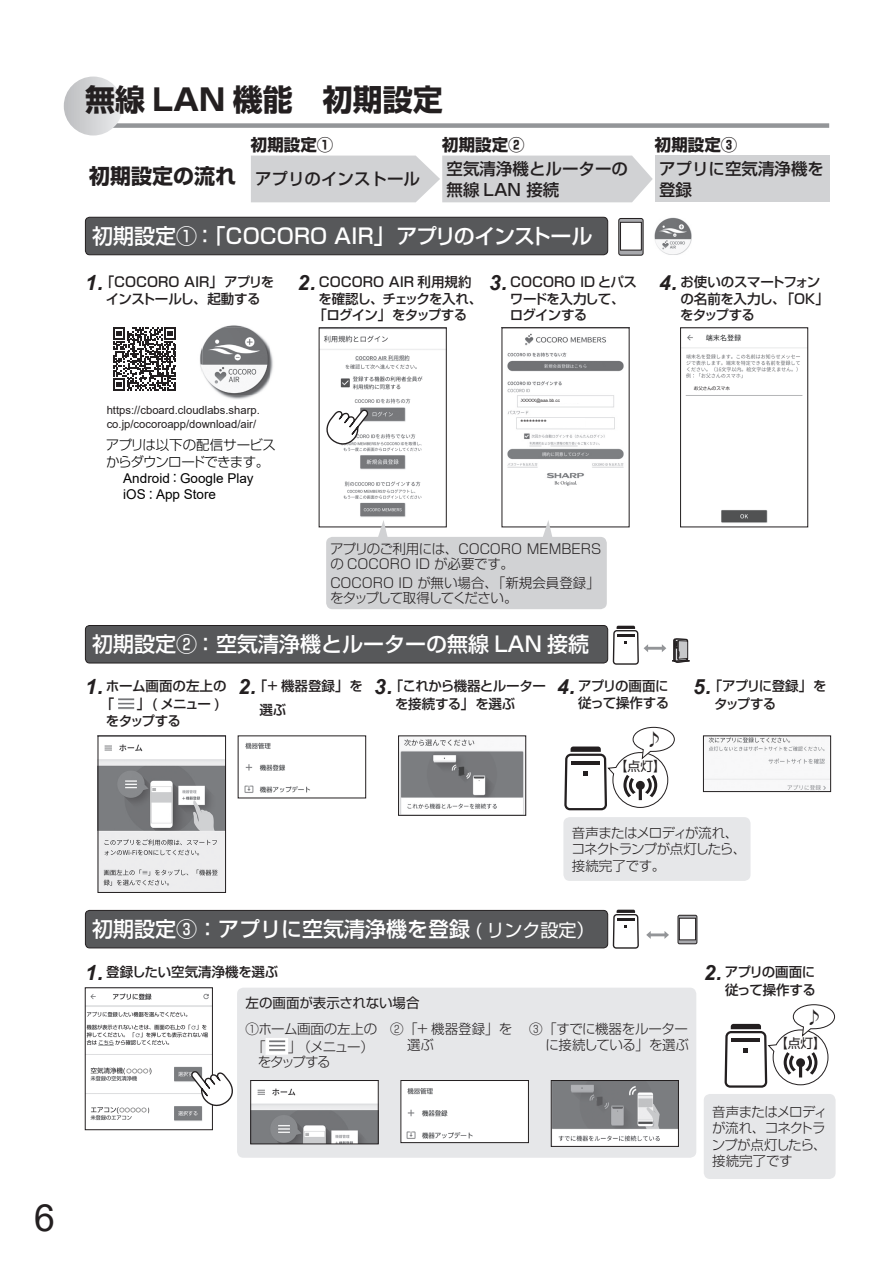
<style>
.page{position:relative;width:893px;height:1263px;background:#fff}
.page>*{position:absolute;margin:0;border:0;box-sizing:border-box;transform-origin:0 0}
.t1{font:37.5px "Arial";color:#231f20}
.t2{font:700 30px "Shin Go Pro";color:#231f20}
.t3{font:500 21px "Shin Go Pro";color:#fff}
.t4{font:700 21px "Shin Go Pro";color:#231f20}
.t5{font:300 18px "Shin Go Pro";color:#231f20}
.t6{font:500 16.5px/21px "Shin Go Pro";color:#231f20}
.t7{font:700 16.5px "Shin Go Pro";color:#231f20}
.t8{font:500 13.5px/16.5px "Shin Go Pro";letter-spacing:-.03em;color:#231f20}
.t9{font:300 13.5px/16.5px "Shin Go Pro";letter-spacing:-.03em;color:#231f20}
.t10{font:300 13.5px/15px "Shin Go Pro";color:#231f20}
.t11{font:13.5px/16.5px "Arial";color:#000}
.t12{font:500 13.5px/16.8px "Shin Go Pro";letter-spacing:-.01em;color:#231f20;text-align:center}
.t13{font:500 13.5px/17.9px "Shin Go Pro";color:#231f20}
.t14{font:300 13.5px/16.5px "Shin Go Pro";letter-spacing:-.05em;color:#000}
.t15{font:500 13.5px/18px "Shin Go Pro";letter-spacing:-.055em;color:#231f20}
.t16{font:500 13.5px "Shin Go Pro";letter-spacing:-.005em;color:#231f20}
.t17{font:500 13.5px/16.6px "Shin Go Pro";letter-spacing:-.08em;color:#231f20}
.t18{font:500 13.5px "Shin Go Pro";letter-spacing:-.065em;color:#231f20}
.t19{font:300 13.5px/15px "Shin Go Pro";letter-spacing:-.095em;color:#231f20}
.t20{font:13.5px "Shin Go Pro";letter-spacing:-.005em;color:#231f20}
.t21{font:500 13.5px "Shin Go Pro";letter-spacing:-.06em;color:#231f20}
.t22{font:300 13.5px/18px "Shin Go Pro";letter-spacing:-.01em;color:#231f20}
.t23{font:12.75px "Shin Go Pro";color:#231f20}
.t24{font:11.25px/13.5px "Arial";color:#231f20}
.t25{font:7.5px "Arial";color:#231f20}
.t26{font:5.25px "Shin Go Pro";letter-spacing:.045em;color:#3e3e3f}
.t27{font:4.5px "Arial";color:#231f20}
.t28{font:4.5px "Shin Go Pro";color:#231f20}
.s1{font-family:"Arial";font-weight:700;font-style:italic;font-size:21px}
.s2{font-family:"Shin Go Pro"}
.s3{font-weight:400;font-size:18px}
</style>
<div class="page">
<div style="left:85px;top:123px;width:744px;height:5px;background:#939598"></div>
<div style="left:64px;top:77px;width:59px;height:59px;background:linear-gradient(to right,#bcbec0,#ecedee);border-radius:29px"></div>
<div style="left:251px;top:156px;width:402px;height:46px;background:#d1d2d4"></div>
<div style="left:655px;top:156px;width:174px;height:46px;background:#d1d2d4"></div>
<svg style="left:118px;top:698px;width:17px;height:12px"></svg>
<svg style="left:113px;top:328px;width:63px;height:62px"></svg>
<div style="left:85px;top:217px;width:523px;height:38px;background:#57585a;border-radius:4px"></div>
<div style="left:85px;top:217px;width:523px;height:38px;border:1px solid #231f20;border-radius:4px"></div>
<div style="left:85px;top:625px;width:523px;height:38px;background:#57585a;border-radius:4px"></div>
<div style="left:85px;top:625px;width:523px;height:38px;border:1px solid #231f20;border-radius:4px"></div>
<div style="left:85px;top:910px;width:523px;height:38px;background:#57585a;border-radius:4px"></div>
<div style="left:85px;top:910px;width:523px;height:38px;border:1px solid #231f20;border-radius:4px"></div>
<img style="left:222px;top:350px;width:51px;height:49px">
<img style="left:221px;top:325px;width:26px;height:3px">
<img style="left:202px;top:328px;width:68px;height:67px">
<img style="left:321px;top:335px;width:124px;height:182px">
<div style="left:319px;top:327px;width:128px;height:200px;border:1px solid #231f20"></div>
<img style="left:507px;top:333px;width:117px;height:153px">
<div style="left:521px;top:398px;width:85px;height:5px;background:#fff"></div>
<div style="left:520px;top:419px;width:65px;height:8px;background:#fff"></div>
<img style="left:682px;top:334px;width:124px;height:189px">
<div style="left:680px;top:327px;width:128px;height:200px;border:1px solid #231f20"></div>
<div style="left:685px;top:386px;width:54px;height:6px;background:#fff"></div>
<svg style="left:542px;top:520px;width:11px;height:17px"></svg>
<img style="left:100px;top:744px;width:124px;height:147px">
<div style="left:98px;top:735px;width:128px;height:158px;border:1px solid #231f20"></div>
<img style="left:705px;top:737px;width:124px;height:53px">
<div style="left:703px;top:735px;width:128px;height:57px;border:1px solid #231f20"></div>
<img style="left:400px;top:739px;width:124px;height:75px">
<div style="left:398px;top:735px;width:128px;height:81px;border:1px solid #231f20"></div>
<img style="left:87px;top:993px;width:124px;height:128px">
<div style="left:85px;top:987px;width:128px;height:143px;border:1px solid #231f20"></div>
<div style="left:125px;top:1067px;width:24px;height:8px;background:#fff"></div>
<div style="left:119px;top:1105px;width:28px;height:9px;background:#fff"></div>
<svg style="left:724px;top:1004px;width:111px;height:84px"></svg>
<svg style="left:564px;top:727px;width:111px;height:83px"></svg>
<div style="left:237px;top:988px;width:459px;height:170px;background:#e6e7e9;border-radius:6px"></div>
<svg style="left:266px;top:1038px;width:22px;height:17px"></svg>
<img style="left:252px;top:1082px;width:125px;height:60px">
<div style="left:250px;top:1080px;width:129px;height:64px;border:1px solid #231f20"></div>
<img style="left:553px;top:1082px;width:124px;height:63px">
<div style="left:551px;top:1080px;width:128px;height:67px;border:1px solid #231f20"></div>
<div style="left:704px;top:1094px;width:132px;height:85px;background:#e6e7e9;border-radius:6px"></div>
<div style="left:563px;top:817px;width:187px;height:64px;background:#e6e7e9;border-radius:6px"></div>
<svg style="left:619px;top:218px;width:24px;height:37px"></svg>
<div style="left:618px;top:218px;width:25px;height:37px;border:1px solid #231f20;border-radius:2px"></div>
<div style="left:620px;top:222px;width:21px;height:28px;background:#fff"></div>
<div style="left:620px;top:222px;width:21px;height:28px;border:1px solid #231f20"></div>
<img style="left:654px;top:221px;width:8px;height:30px">
<svg style="left:672px;top:639px;width:18px;height:24px"></svg>
<svg style="left:613px;top:626px;width:53px;height:39px"></svg>
<svg style="left:646px;top:931px;width:23px;height:8px"></svg>
<svg style="left:613px;top:910px;width:26px;height:39px"></svg>
<svg style="left:678px;top:915px;width:19px;height:29px"></svg>
<div style="left:678px;top:915px;width:19px;height:29px;border:1px solid #231f20;border-radius:2px"></div>
<div style="left:679px;top:918px;width:16px;height:22px;background:#fff"></div>
<div style="left:679px;top:918px;width:17px;height:22px;border:1px solid #231f20"></div>
<svg style="left:377px;top:520px;width:11px;height:17px"></svg>
<svg style="left:323px;top:407px;width:47px;height:40px"></svg>
<svg style="left:190px;top:1068px;width:43px;height:40px"></svg>
<div style="left:326px;top:537px;width:281px;height:72px;background:#d1d2d4;border-radius:6px"></div>
<img style="left:244px;top:742px;width:66px;height:51px">
<img style="left:402px;top:1082px;width:125px;height:59px">
<div style="left:400px;top:1080px;width:129px;height:63px;border:1px solid #231f20"></div>
<h1 class="t1" style="left:34px;top:1192px;width:22px">6</h1>
<h2 class="t2" style="left:85px;top:76px;width:359px">無線 LAN 機能　初期設定</h2>
<p class="t7" style="left:251px;top:131px;width:84px">初期設定①</p>
<p class="t7" style="left:442px;top:131px;width:84px">初期設定②</p>
<p class="t6" style="left:255px;top:166px;width:167px">アプリのインストール</p>
<h3 class="t4" style="left:89px;top:159px;width:148px">初期設定の流れ</h3>
<p class="t6" style="left:446px;top:156px;width:183px">空気清浄機とルーターの無線 LAN 接続</p>
<h3 class="t3" style="left:92px;top:219px;width:502px">初期設定①：「COCORO AIR」アプリのインストール</h3>
<p class="t7" style="left:655px;top:131px;width:84px">初期設定③</p>
<p class="t6" style="left:659px;top:156px;width:166px">アプリに空気清浄機を登録</p>
<p class="t12" style="left:85px;top:272px;width:191px"><span class="s1">1.</span> 「COCORO AIR」アプリをインストールし、起動する</p>
<p class="t13" style="left:298px;top:272px;width:175px"><span class="s1">2.</span> COCORO AIR 利用規約</p>
<p class="t18" style="left:319px;top:288px;width:165px">を確認し、チェックを入れ、</p>
<p class="t21" style="left:313px;top:304px;width:155px">「ログイン」をタップする</p>
<p class="t8" style="left:510px;top:272px;width:129px;text-indent:-21px"><span class="s1">3.</span> COCORO ID とパスワードを入力して、ログインする</p>
<p class="t8" style="left:680px;top:272px;width:150px;text-indent:-21px"><span class="s1">4.</span> お使いのスマートフォンの名前を入力し、「OK」をタップする</p>
<p class="t24" style="left:107px;top:403px;width:155px">https://cboard.cloudlabs.sharp. co.jp/cocoroapp/download/air/</p>
<p class="t14" style="left:106px;top:435px;width:172px">アプリは以下の配信サービスからダウンロードできます。</p>
<p class="t11" style="left:123px;top:470px;width:132px">Android<span class="s2">：</span>Google Play iOS<span class="s2">：</span>App Store</p>
<p class="t27" style="left:521px;top:397px;width:41px">XXXXX@aaa.bb.cc</p>
<p class="t25" style="left:520px;top:417px;width:28px">*********</p>
<p class="t10" style="left:330px;top:539px;width:273px">アプリのご利用には、COCORO MEMBERSの COCORO ID が必要です。</p>
<p class="t10" style="left:330px;top:573px;width:271px">COCORO ID が無い場合、「新規会員登録」をタップして取得してください。</p>
<p class="t28" style="left:694px;top:384px;width:37px">お父さんのスマホ</p>
<h3 class="t3" style="left:92px;top:627px;width:498px">初期設定②：空気清浄機とルーターの無線 LAN 接続</h3>
<p class="t13" style="left:101px;top:676px;width:127px;text-indent:-16px"><span class="s1">1.</span> ホーム画面の左上の「</p>
<p class="t17" style="left:106px;top:694px;width:116px;text-indent:31px">」( メニュー )をタップする</p>
<p class="t8" style="left:259px;top:672px;width:105px;line-height:24px;text-indent:-21px"><span class="s1">2.</span> 「+ 機器登録」を選ぶ</p>
<p class="t8" style="left:395px;top:675px;width:152px;line-height:18px;text-indent:-21px"><span class="s1">3.</span> 「これから機器とルーターを接続する」を選ぶ</p>
<p class="t8" style="left:557px;top:676px;width:114px;text-align:right"><span class="s1">4.</span> アプリの画面に従って操作する</p>
<p class="t15" style="left:714px;top:675px;width:114px;text-indent:-21px"><span class="s1">5.</span> 「アプリに登録」をタップする</p>
<h3 class="t5" style="left:645px;top:724px;width:19px">♪</h3>
<p class="t23" style="left:615px;top:756px;width:52px">【点灯】</p>
<p class="t9" style="left:571px;top:822px;width:176px">音声またはメロディが流れ、コネクトランプが点灯したら、接続完了です。</p>
<h3 class="t3" style="left:92px;top:912px;width:504px">初期設定③：アプリに空気清浄機を登録 <span class="s3">( リンク設定）</span></h3>
<p class="t16" style="left:85px;top:961px;width:195px"><span class="s1">1.</span> 登録したい空気清浄機を選ぶ</p>
<p class="t26" style="left:127px;top:1066px;width:23px">〇〇〇〇</p>
<p class="t26" style="left:119px;top:1105px;width:29px">〇〇〇〇〇</p>
<p class="t20" style="left:246px;top:992px;width:176px">左の画面が表示されない場合</p>
<p class="t9" style="left:407px;top:1019px;width:107px;text-indent:-17px">②「+ 機器登録」を選ぶ</p>
<p class="t9" style="left:529px;top:1019px;width:161px;text-align:right">③「すでに機器をルーターに接続している」を選ぶ</p>
<p class="t22" style="left:252px;top:1018px;width:127px;text-indent:-7px">①ホーム画面の左上の「</p>
<p class="t19" style="left:258px;top:1037px;width:118px;text-indent:30px">」（メニュー）をタップする</p>
<p class="t8" style="left:704px;top:961px;width:114px;line-height:18px;text-align:right"><span class="s1">2.</span> アプリの画面に従って操作する</p>
<h3 class="t5" style="left:805px;top:1002px;width:19px">♪</h3>
<p class="t23" style="left:775px;top:1033px;width:52px">【点灯】</p>
<p class="t9" style="left:712px;top:1102px;width:117px">音声またはメロディが流れ、コネクトランプが点灯したら、接続完了です</p>
</div>
